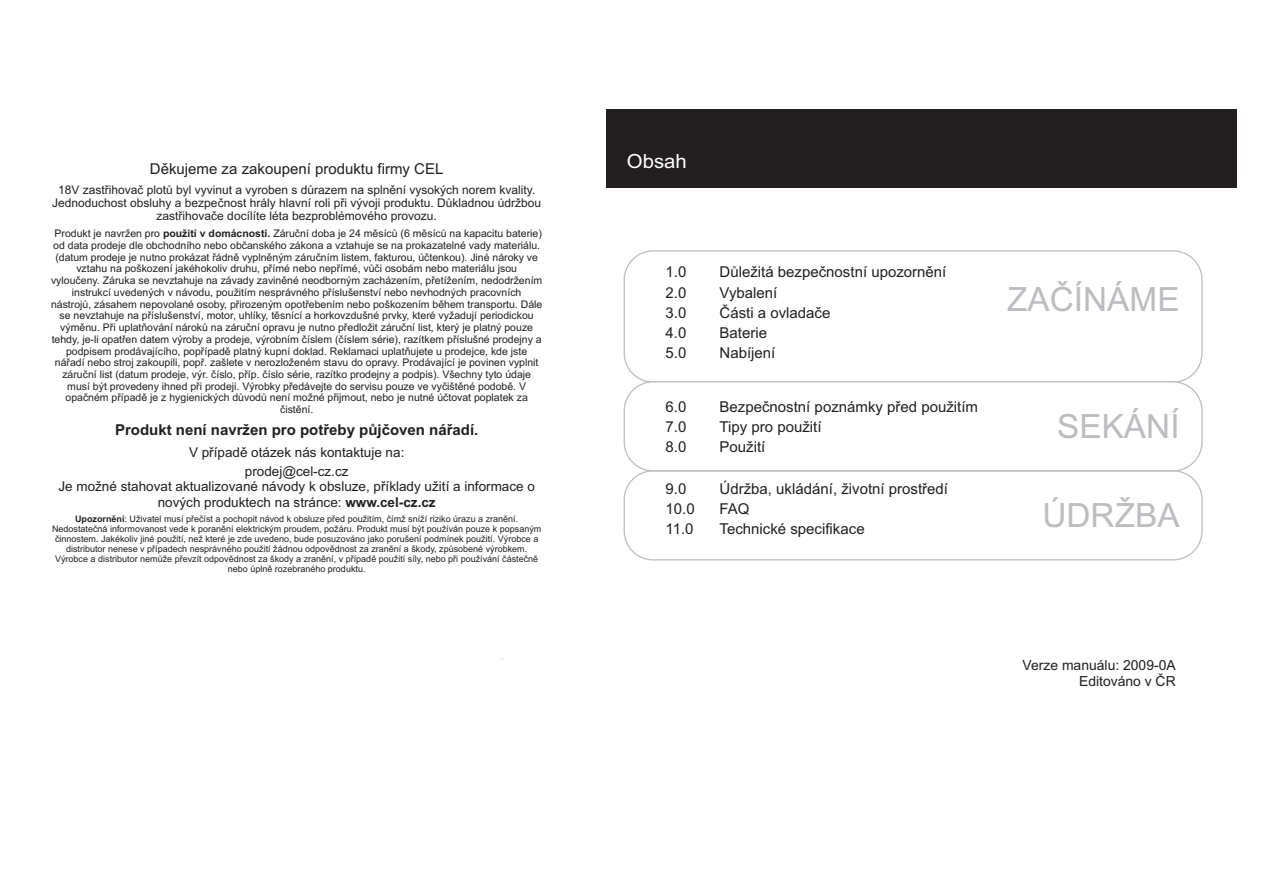
<style>
.page{position:relative;width:1263px;height:893px;background:#fff}
.page>*{position:absolute;margin:0;border:0;box-sizing:border-box;transform-origin:0 0}
.t1{font:33.45px "Arial";color:#bcbdc0}
.t2{font:19.5px "Arial";color:#fff;scale:1.04 1}
.t3{font:15px "Arial";color:#231f20}
.t4{font:700 15px "Arial";color:#231f20}
.t5{font:13.95px/15.6px "Arial";color:#231f20;text-align:right}
.t6{font:13.5px/19.5px "Arial";color:#231f20;text-align:center}
.t7{font:12px/13.4px "Arial";color:#231f20;text-align:center}
.t8{font:10.5px/11.7px "Arial";color:#231f20;text-align:center}
.t9{font:9px/10.1px "Arial";color:#231f20;text-align:center}
.s1{font-weight:700}
</style>
<div class="page">
<div style="left:624px;top:250px;width:579px;height:133px;background:#fff;border:1px solid #bcbdc0;border-radius:29px"></div>
<div style="left:624px;top:381px;width:579px;height:90px;background:#fff;border:1px solid #bcbdc0;border-radius:29px"></div>
<div style="left:606px;top:110px;width:631px;height:78px;background:#231f20"></div>
<div style="left:624px;top:470px;width:579px;height:90px;border:1px solid #bcbdc0;border-radius:29px"></div>
<h3 class="t3" style="left:150px;top:163px;width:295px">Dìkujeme za zakoupení produktu firmy CEL</h3>
<p class="t7" style="left:52px;top:184px;width:490px">18V zastøihovaè plotù byl vyvinut a vyroben s dùrazem na splnìní vysokých norem kvality.<br>Jednoduchost obsluhy a bezpeènost hrály hlavní roli pøi vývoji produktu. Dùkladnou údržbou zastøihovaèe docílíte léta bezproblémového provozu.</p>
<p class="t8" style="left:51px;top:229px;width:493px">Produkt je navržen pro <span class="s1">použití v domácnosti.</span> Záruèní doba je 24 mìsícù (6 mìsícù na kapacitu baterie) od data prodeje dle obchodního nebo obèanského zákona a vztahuje se na prokazatelné vady materiálu. (datum prodeje je nutno prokázat øádnì vyplnìným záruèním listem, fakturou, úètenkou). Jiné nároky ve vztahu na poškození jakéhokoliv druhu, pøímé nebo nepøímé, vùèi osobám nebo materiálu jsou vylouèeny. Záruka se nevztahuje na závady zavinìné neodborným zacházením, pøetížením, nedodržením instrukcí uvedených v návodu, použitím nesprávného pøíslušenství nebo nevhodných pracovních nástrojù, zásahem nepovolané osoby, pøirozeným opotøebením nebo poškozením bìhem transportu. Dále se nevztahuje na pøíslušenství, motor, uhlíky, tìsnící a horkovzdušné prvky, které vyžadují periodickou výmìnu. Pøi uplatòování nárokù na záruèní opravu je nutno pøedložit záruèní list, který je platný pouze tehdy, je-li opatøen datem výroby a prodeje, výrobním èíslem (èíslem série), razítkem pøíslušné prodejny a podpisem prodávajícího, popøípadì platný kupní doklad. Reklamaci uplatòujete u prodejce, kde jste náøadí nebo stroj zakoupili, popø. zašlete v nerozloženém stavu do opravy. Prodávající je povinen vyplnit záruèní list (datum prodeje, výr. èíslo, pøíp. èíslo série, razítko prodejny a podpis). Všechny tyto údaje musí být provedeny ihned pøi prodeji. Výrobky pøedávejte do servisu pouze ve vyèištìné podobì. V opaèném pøípadì je z hygienických dùvodù není možné pøijmout, nebo je nutné úètovat poplatek za èistìní.</p>
<h3 class="t4" style="left:115px;top:424px;width:365px">Produkt není navržen pro potøeby pùjèoven náøadí.</h3>
<p class="t6" style="left:189px;top:444px;width:217px">V pøípadì otázek nás kontaktuje na: prodej@cel-cz.cz</p>
<p class="t6" style="left:58px;top:480px;width:478px;line-height:15.1px">Je možné stahovat aktualizované návody k obsluze, pøíklady užití a informace o nových produktech na stránce: <span class="s1">www.cel-cz.cz</span></p>
<p class="t9" style="left:52px;top:515px;width:491px"><span class="s1">Upozornìní</span>: Uživatel musí pøeèíst a pochopit návod k obsluze pøed použitím, èímž sníží riziko úrazu a zranìní.<br>Nedostateèná informovanost vede k poranìní elektrickým proudem, požáru. Produkt musí být používán pouze k popsaným èinnostem. Jakékoliv jiné použití, než které je zde uvedeno, bude posuzováno jako porušení podmínek použití. Výrobce a distributor nenese v pøípadech nesprávného použití žádnou odpovìdnost za zranìní a škody, zpùsobené výrobkem.<br>Výrobce a distributor nemùže pøevzít odpovìdnost za škody a zranìní, v pøípadì použití síly, nebo pøi používání èásteènì nebo úplnì rozebraného produktu.</p>
<h2 class="t2" style="left:627px;top:154px;width:59px">Obsah</h2>
<h3 class="t3" style="left:665px;top:266px;width:22px">1.0</h3>
<h3 class="t3" style="left:719px;top:266px;width:228px">Dùležitá bezpeènostní upozornìní</h3>
<h3 class="t3" style="left:665px;top:287px;width:22px">2.0</h3>
<h3 class="t3" style="left:719px;top:287px;width:59px">Vybalení</h3>
<h3 class="t3" style="left:665px;top:307px;width:22px">3.0</h3>
<h3 class="t3" style="left:719px;top:307px;width:112px">Èásti a ovladaèe</h3>
<h3 class="t3" style="left:665px;top:327px;width:22px">4.0</h3>
<h3 class="t3" style="left:719px;top:327px;width:49px">Baterie</h3>
<h3 class="t3" style="left:665px;top:347px;width:22px">5.0</h3>
<h3 class="t3" style="left:719px;top:347px;width:57px">Nabíjení</h3>
<h3 class="t3" style="left:665px;top:401px;width:22px">6.0</h3>
<h3 class="t3" style="left:719px;top:401px;width:260px">Bezpeènostní poznámky pøed použitím</h3>
<h3 class="t3" style="left:665px;top:421px;width:22px">7.0</h3>
<h3 class="t3" style="left:719px;top:421px;width:103px">Tipy pro použití</h3>
<h3 class="t3" style="left:665px;top:442px;width:22px">8.0</h3>
<h3 class="t3" style="left:719px;top:442px;width:47px">Použití</h3>
<h3 class="t3" style="left:665px;top:483px;width:22px">9.0</h3>
<h3 class="t3" style="left:719px;top:483px;width:230px">Údržba, ukládání, životní prostøedí</h3>
<h3 class="t3" style="left:665px;top:503px;width:31px">10.0</h3>
<h3 class="t3" style="left:719px;top:503px;width:32px">FAQ</h3>
<h3 class="t3" style="left:665px;top:524px;width:30px">11.0</h3>
<h3 class="t3" style="left:719px;top:524px;width:147px">Technické specifikace</h3>
<h1 class="t1" style="left:1007px;top:287px;width:174px">ZAÈÍNÁME</h1>
<h1 class="t1" style="left:1057px;top:414px;width:124px">SEKÁNÍ</h1>
<h1 class="t1" style="left:1042px;top:503px;width:139px">ÚDRŽBA</h1>
<h3 class="t5" style="left:1023px;top:659px;width:155px">Verze manuálu: 2009-0A<br>Editováno v ÈR</h3>
</div>
